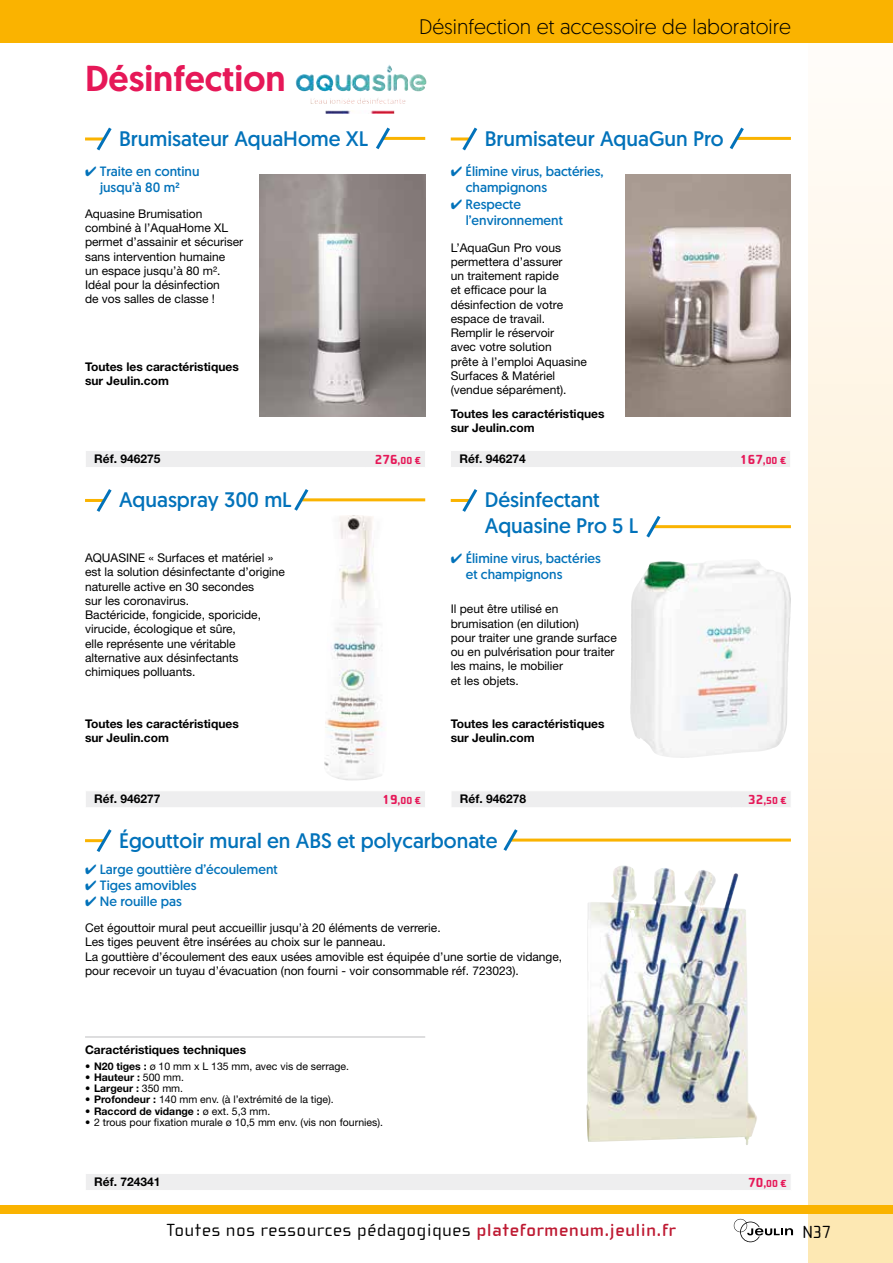
<style>
.page{position:relative;width:893px;height:1263px;background:#fff}
.page>*{position:absolute;margin:0;border:0;box-sizing:border-box;transform-origin:0 0}
.t1{font:500 36px "Geomanist";color:#e61858}
.t2{font:21px/25.2px "Geomanist";color:#0272ba}
.t3{font:300 21px "Geomanist";color:#000}
.t4{font:18px "Cholla Wide OT";letter-spacing:.05em;color:#000}
.t5{font:13.5px/16.2px "Geomanist";color:#0272ba}
.t6{font:12px/14.2px "Helvetica Neue";color:#000}
.t7{font:700 12px/14.2px "Helvetica Neue";color:#000}
.t8{font:10.5px "Helvetica Neue";color:#000}
.t9{font:700 10.5px "Helvetica Neue";color:#000}
.t10{font:800 10.5px "Cholla Wide OT";color:#e61858}
.s1{font-size:13.5px}
.s2{font-weight:700}
.s3{font-weight:400}
.s4{font-weight:700;color:#be1a32}
</style>
<div class="page">
<div style="left:808px;top:0;width:85px;height:1263px;background:linear-gradient(to bottom,#fffdfe,#fde4ab)"></div>
<div style="left:0;top:0;width:893px;height:43px;background:#fab300"></div>
<svg style="left:734px;top:1219px;width:59px;height:23px"></svg>
<div style="left:0;top:1205px;width:893px;height:8px;background:#fab300"></div>
<img style="left:586px;top:865px;width:171px;height:280px">
<hr style="left:85px;top:499px;width:19px;height:3px;background:#fab300">
<svg style="left:96px;top:489px;width:16px;height:23px"></svg>
<hr style="left:85px;top:839px;width:19px;height:3px;background:#fab300">
<svg style="left:94px;top:829px;width:18px;height:23px"></svg>
<hr style="left:85px;top:137px;width:19px;height:3px;background:#fab300">
<svg style="left:94px;top:127px;width:18px;height:24px"></svg>
<hr style="left:382px;top:137px;width:43px;height:3px;background:#fab300">
<svg style="left:376px;top:127px;width:17px;height:23px"></svg>
<hr style="left:451px;top:137px;width:19px;height:3px;background:#fab300">
<svg style="left:460px;top:127px;width:18px;height:24px"></svg>
<hr style="left:736px;top:137px;width:55px;height:3px;background:#fab300">
<svg style="left:729px;top:127px;width:18px;height:23px"></svg>
<hr style="left:300px;top:498px;width:125px;height:3px;background:#fab300">
<svg style="left:294px;top:489px;width:17px;height:22px"></svg>
<hr style="left:509px;top:838px;width:282px;height:3px;background:#fab300">
<svg style="left:503px;top:829px;width:17px;height:22px"></svg>
<img style="left:259px;top:174px;width:166px;height:243px">
<img style="left:324px;top:515px;width:59px;height:265px">
<img style="left:625px;top:174px;width:166px;height:243px">
<div style="left:86px;top:451px;width:339px;height:16px;background:#eeeeef"></div>
<div style="left:86px;top:791px;width:339px;height:16px;background:#eeeeef"></div>
<div style="left:86px;top:1174px;width:705px;height:16px;background:#eeeeef"></div>
<div style="left:451px;top:451px;width:339px;height:16px;background:#eeeeef"></div>
<img style="left:387px;top:65px;width:38px;height:27px">
<hr style="left:451px;top:499px;width:19px;height:3px;background:#fab300">
<svg style="left:462px;top:489px;width:16px;height:23px"></svg>
<hr style="left:652px;top:525px;width:139px;height:3px;background:#fab300">
<svg style="left:646px;top:516px;width:17px;height:22px"></svg>
<img style="left:642px;top:561px;width:105px;height:17px">
<div style="left:452px;top:791px;width:339px;height:16px;background:#eeeeef"></div>
<hr style="left:85px;top:1037px;width:340px;height:1px;background:#bdbec0">
<h1 class="t1" style="left:85px;top:54px;width:202px">Désinfection</h1>
<h2 class="t3" style="left:419px;top:13px;width:373px">Désinfection et accessoire de laboratoire</h2>
<h2 class="t2" style="left:119px;top:126px;width:251px">Brumisateur AquaHome XL</h2>
<h2 class="t2" style="left:485px;top:126px;width:240px">Brumisateur AquaGun Pro</h2>
<p class="t5" style="left:85px;top:163px;width:116px;text-align:center">✔ Traite en continu jusqu’à 80 m²</p>
<p class="t5" style="left:466px;top:163px;width:139px;text-indent:-15px">✔ Élimine virus, bactéries, champignons</p>
<p class="t5" style="left:466px;top:195px;width:99px;text-indent:-15px">✔ Respecte l’environnement</p>
<p class="t6" style="left:85px;top:206px;width:160px">Aquasine Brumisation combiné à l’AquaHome XL permet d’assainir et sécuriser sans intervention humaine<br>un espace jusqu’à 80 m².<br>Idéal pour la désinfection<br>de vos salles de classe !</p>
<p class="t6" style="left:451px;top:240px;width:138px">L’AquaGun Pro vous permettera d’assurer<br>un traitement rapide<br>et efficace pour la désinfection de votre espace de travail.<br>Remplir le réservoir<br>avec votre solution<br>prête à l’emploi Aquasine<br>Surfaces &amp; Matériel (vendue séparément).</p>
<p class="t7" style="left:85px;top:359px;width:155px">Toutes les caractéristiques sur Jeulin.com</p>
<p class="t7" style="left:94px;top:451px;width:68px">Réf. 946275</p>
<p class="t10" style="left:375px;top:455px;width:47px"><span class="s1">276</span>,00 €</p>
<h2 class="t2" style="left:119px;top:487px;width:174px">Aquaspray 300 mL</h2>
<p class="t6" style="left:85px;top:551px;width:202px">AQUASINE « Surfaces et matériel » est la solution désinfectante d’origine naturelle active en 30 secondes<br>sur les coronavirus.<br>Bactéricide, fongicide, sporicide, virucide, écologique et sûre,<br>elle représente une véritable alternative aux désinfectants chimiques polluants.</p>
<p class="t7" style="left:85px;top:716px;width:155px">Toutes les caractéristiques sur Jeulin.com</p>
<p class="t7" style="left:94px;top:791px;width:68px">Réf. 946277</p>
<p class="t10" style="left:382px;top:795px;width:40px"><span class="s1">19</span>,00 €</p>
<p class="t7" style="left:451px;top:406px;width:155px">Toutes les caractéristiques sur Jeulin.com</p>
<p class="t7" style="left:459px;top:451px;width:68px">Réf. 946274</p>
<p class="t10" style="left:740px;top:455px;width:47px"><span class="s1">167</span>,00 €</p>
<h2 class="t2" style="left:485px;top:487px;width:155px">Désinfectant<br>Aquasine Pro 5 L</h2>
<p class="t5" style="left:466px;top:550px;width:137px;text-indent:-15px">✔ Élimine virus, bactéries et champignons</p>
<p class="t6" style="left:451px;top:602px;width:168px">Il peut être utilisé en brumisation (en dilution)<br>pour traiter une grande surface ou en pulvérisation pour traiter les mains, le mobilier<br>et les objets.</p>
<p class="t7" style="left:451px;top:716px;width:155px">Toutes les caractéristiques sur Jeulin.com</p>
<p class="t7" style="left:460px;top:791px;width:68px">Réf. 946278</p>
<p class="t10" style="left:748px;top:795px;width:40px"><span class="s1">32</span>,50 €</p>
<h2 class="t2" style="left:119px;top:827px;width:380px">Égouttoir mural en ABS et polycarbonate</h2>
<p class="t5" style="left:85px;top:860px;width:194px">✔ Large gouttière d’écoulement</p>
<p class="t5" style="left:85px;top:877px;width:113px">✔ Tiges amovibles</p>
<p class="t5" style="left:85px;top:893px;width:98px">✔ Ne rouille pas</p>
<p class="t6" style="left:85px;top:920px;width:479px">Cet égouttoir mural peut accueillir jusqu’à 20 éléments de verrerie.<br>Les tiges peuvent être insérées au choix sur le panneau.<br>La gouttière d’écoulement des eaux usées amovible est équipée d’une sortie de vidange, pour recevoir un tuyau d’évacuation (non fourni - voir consommable réf. 723023).</p>
<p class="t7" style="left:85px;top:1042px;width:163px">Caractéristiques techniques</p>
<p class="t8" style="left:85px;top:1060px;width:266px">• <span class="s2">N20 tiges :</span> ø 10 mm x L 135 mm, avec vis de serrage.</p>
<p class="t9" style="left:85px;top:1071px;width:101px"><span class="s3">•</span> Hauteur : <span class="s3">500 mm.</span></p>
<p class="t9" style="left:85px;top:1082px;width:100px"><span class="s3">•</span> Largeur : <span class="s3">350 mm.</span></p>
<p class="t8" style="left:85px;top:1093px;width:250px">• <span class="s2">Profondeur :</span> 140 mm env. (à l’extrémité de la tige).</p>
<p class="t9" style="left:85px;top:1104px;width:187px"><span class="s3">•</span> Raccord de vidange : <span class="s3">ø ext. 5,3 mm.</span></p>
<p class="t8" style="left:85px;top:1116px;width:300px">• 2 trous pour fixation murale ø 10,5 mm env. (vis non fournies).</p>
<p class="t7" style="left:94px;top:1174px;width:68px">Réf. 724341</p>
<p class="t10" style="left:748px;top:1178px;width:40px"><span class="s1">70</span>,00 €</p>
<h3 class="t4" style="left:167px;top:1220px;width:510px">Toutes nos ressources pédagogiques <span class="s4">plateformenum.jeulin.fr</span></h3>
<h3 class="t4" style="left:802px;top:1222px;width:30px">N37</h3>
</div>
